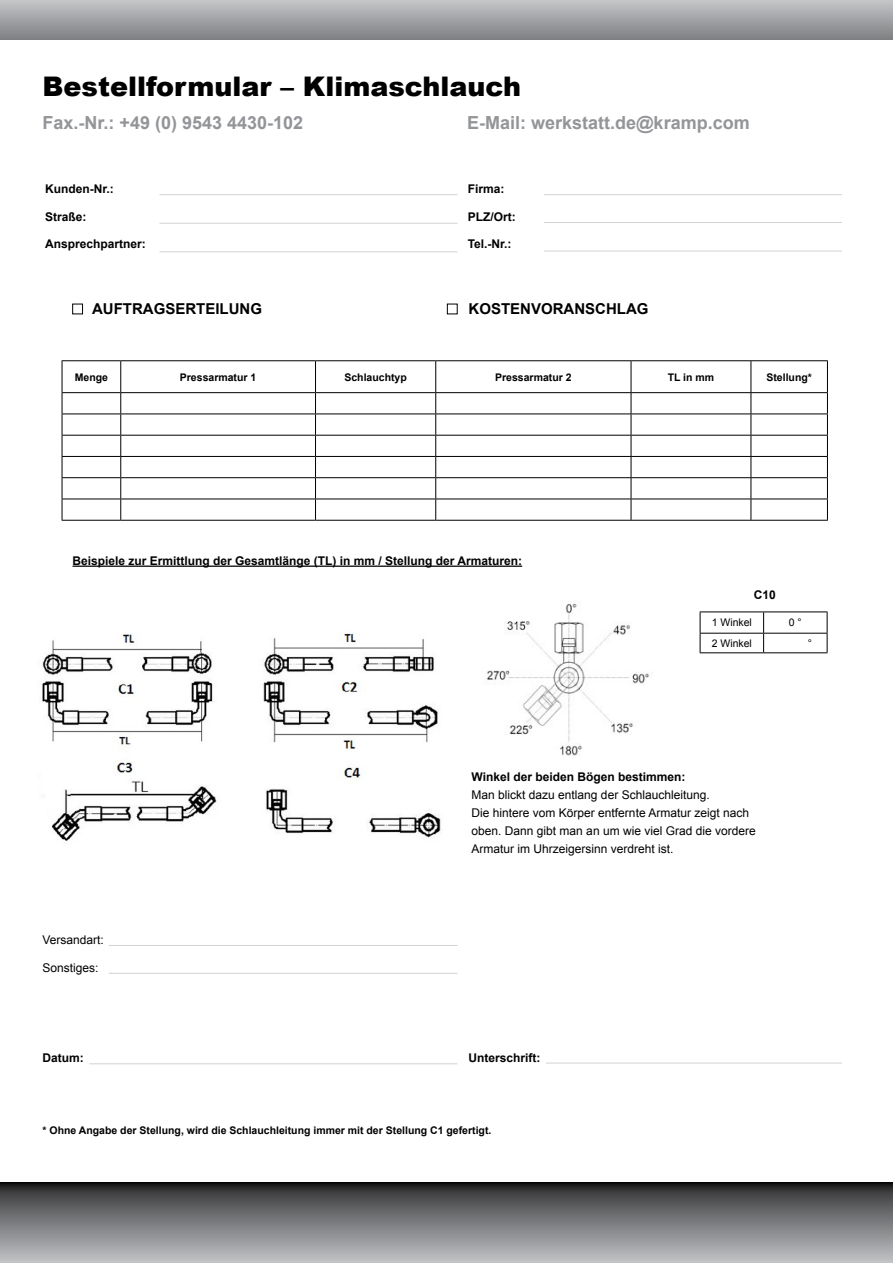
<style>
.page{position:relative;width:893px;height:1263px;background:#fff}
.page>*{position:absolute;margin:0;border:0;box-sizing:border-box;transform-origin:0 0}
.t1{font:900 27px "Arial";color:#000}
.t2{font:700 18px "Arial";color:#939598}
.t3{font:700 15px "Arial";color:#000}
.t4{font:12px/18px "Arial";color:#000}
.t5{font:700 12px "Arial";color:#000}
.t6{font:700 10.5px "Arial";color:#000}
.t7{font:10.5px "Arial";color:#000}
</style>
<div class="page">
<svg style="left:0;top:0;width:893px;height:40px;background:#a0a2a4"></svg>
<svg style="left:0;top:1182px;width:893px;height:81px;background:#76777a"></svg>
<hr style="left:73px;top:565px;width:449px;height:2px;background:#000">
<hr style="left:159px;top:194px;width:299px;height:1px;background:#d1d3d4">
<hr style="left:544px;top:194px;width:298px;height:1px;background:#d1d3d4">
<hr style="left:109px;top:945px;width:349px;height:1px;background:#d1d3d4">
<hr style="left:544px;top:251px;width:298px;height:1px;background:#d1d3d4">
<hr style="left:546px;top:1063px;width:296px;height:1px;background:#d1d3d4">
<hr style="left:544px;top:222px;width:298px;height:1px;background:#d1d3d4">
<hr style="left:109px;top:973px;width:349px;height:1px;background:#d1d3d4">
<hr style="left:159px;top:251px;width:299px;height:1px;background:#d1d3d4">
<hr style="left:89px;top:1063px;width:369px;height:1px;background:#d1d3d4">
<hr style="left:159px;top:223px;width:299px;height:1px;background:#d1d3d4">
<div style="left:72px;top:304px;width:11px;height:10px;border:1px solid #000"></div>
<img style="left:487px;top:603px;width:164px;height:153px">
<img style="left:42px;top:633px;width:399px;height:208px">
<div style="left:447px;top:304px;width:11px;height:10px;border:1px solid #000"></div>
<hr style="left:62px;top:360px;width:59px;height:1px;background:#000">
<hr style="left:62px;top:361px;width:1px;height:31px;background:#000">
<hr style="left:121px;top:360px;width:194px;height:1px;background:#000">
<hr style="left:120px;top:361px;width:1px;height:31px;background:#000">
<hr style="left:315px;top:360px;width:121px;height:1px;background:#000">
<hr style="left:315px;top:361px;width:1px;height:31px;background:#000">
<hr style="left:436px;top:360px;width:195px;height:1px;background:#000">
<hr style="left:435px;top:361px;width:1px;height:31px;background:#000">
<hr style="left:631px;top:360px;width:120px;height:1px;background:#000">
<hr style="left:631px;top:361px;width:1px;height:31px;background:#000">
<hr style="left:751px;top:360px;width:77px;height:1px;background:#000">
<hr style="left:751px;top:361px;width:1px;height:31px;background:#000">
<hr style="left:827px;top:361px;width:1px;height:31px;background:#000">
<hr style="left:62px;top:392px;width:59px;height:1px;background:#000">
<hr style="left:121px;top:392px;width:194px;height:1px;background:#000">
<hr style="left:315px;top:392px;width:121px;height:1px;background:#000">
<hr style="left:436px;top:392px;width:195px;height:1px;background:#000">
<hr style="left:631px;top:392px;width:120px;height:1px;background:#000">
<hr style="left:751px;top:392px;width:77px;height:1px;background:#000">
<hr style="left:62px;top:413px;width:59px;height:1px;background:#000">
<hr style="left:121px;top:413px;width:194px;height:1px;background:#000">
<hr style="left:315px;top:413px;width:121px;height:1px;background:#000">
<hr style="left:436px;top:413px;width:195px;height:1px;background:#000">
<hr style="left:631px;top:413px;width:120px;height:1px;background:#000">
<hr style="left:751px;top:413px;width:77px;height:1px;background:#000">
<hr style="left:62px;top:435px;width:59px;height:1px;background:#000">
<hr style="left:121px;top:435px;width:194px;height:1px;background:#000">
<hr style="left:315px;top:435px;width:121px;height:1px;background:#000">
<hr style="left:436px;top:435px;width:195px;height:1px;background:#000">
<hr style="left:631px;top:435px;width:120px;height:1px;background:#000">
<hr style="left:751px;top:435px;width:77px;height:1px;background:#000">
<hr style="left:62px;top:456px;width:59px;height:1px;background:#000">
<hr style="left:121px;top:456px;width:194px;height:1px;background:#000">
<hr style="left:315px;top:456px;width:121px;height:1px;background:#000">
<hr style="left:436px;top:456px;width:195px;height:1px;background:#000">
<hr style="left:631px;top:456px;width:120px;height:1px;background:#000">
<hr style="left:751px;top:456px;width:77px;height:1px;background:#000">
<hr style="left:62px;top:477px;width:59px;height:1px;background:#000">
<hr style="left:121px;top:477px;width:194px;height:1px;background:#000">
<hr style="left:315px;top:477px;width:121px;height:1px;background:#000">
<hr style="left:436px;top:477px;width:195px;height:1px;background:#000">
<hr style="left:631px;top:477px;width:120px;height:1px;background:#000">
<hr style="left:751px;top:477px;width:77px;height:1px;background:#000">
<hr style="left:62px;top:499px;width:59px;height:1px;background:#000">
<svg style="left:62px;top:393px;width:1px;height:127px"></svg>
<hr style="left:121px;top:499px;width:194px;height:1px;background:#000">
<svg style="left:120px;top:393px;width:1px;height:127px"></svg>
<hr style="left:315px;top:499px;width:121px;height:1px;background:#000">
<svg style="left:315px;top:393px;width:1px;height:127px"></svg>
<hr style="left:436px;top:499px;width:195px;height:1px;background:#000">
<svg style="left:435px;top:393px;width:1px;height:127px"></svg>
<hr style="left:631px;top:499px;width:120px;height:1px;background:#000">
<svg style="left:631px;top:393px;width:1px;height:127px"></svg>
<hr style="left:751px;top:499px;width:77px;height:1px;background:#000">
<svg style="left:751px;top:393px;width:1px;height:127px"></svg>
<svg style="left:827px;top:393px;width:1px;height:127px"></svg>
<hr style="left:62px;top:520px;width:59px;height:1px;background:#000">
<hr style="left:121px;top:520px;width:194px;height:1px;background:#000">
<hr style="left:315px;top:520px;width:121px;height:1px;background:#000">
<hr style="left:436px;top:520px;width:195px;height:1px;background:#000">
<hr style="left:631px;top:520px;width:120px;height:1px;background:#000">
<hr style="left:751px;top:520px;width:77px;height:1px;background:#000">
<hr style="left:700px;top:611px;width:64px;height:1px;background:#000">
<hr style="left:764px;top:611px;width:63px;height:1px;background:#000">
<hr style="left:700px;top:633px;width:64px;height:1px;background:#000">
<svg style="left:700px;top:612px;width:1px;height:40px"></svg>
<hr style="left:764px;top:633px;width:63px;height:1px;background:#000">
<svg style="left:763px;top:612px;width:1px;height:40px"></svg>
<svg style="left:827px;top:612px;width:1px;height:40px"></svg>
<hr style="left:700px;top:652px;width:64px;height:1px;background:#000">
<hr style="left:764px;top:652px;width:63px;height:1px;background:#000">
<h1 class="t1" style="left:43px;top:67px;width:480px">Bestellformular – Klimaschlauch</h1>
<h2 class="t2" style="left:43px;top:111px;width:262px">Fax.-Nr.: +49 (0) 9543 4430-102</h2>
<h2 class="t2" style="left:467px;top:111px;width:284px">E-Mail: werkstatt.de@kramp.com</h2>
<p class="t5" style="left:45px;top:181px;width:70px">Kunden-Nr.:</p>
<p class="t5" style="left:468px;top:181px;width:38px">Firma:</p>
<p class="t5" style="left:45px;top:208px;width:43px">Straße:</p>
<p class="t5" style="left:468px;top:208px;width:49px">PLZ/Ort:</p>
<p class="t5" style="left:45px;top:236px;width:102px">Ansprechpartner:</p>
<p class="t5" style="left:468px;top:236px;width:45px">Tel.-Nr.:</p>
<p class="t3" style="left:92px;top:299px;width:171px">Auftragserteilung</p>
<p class="t3" style="left:469px;top:299px;width:22px">Kost</p>
<p class="t3" style="left:510px;top:299px;width:65px">envo rans</p>
<p class="t3" style="left:595px;top:299px;width:55px">chlag</p>
<p class="t6" style="left:75px;top:370px;width:35px">Menge</p>
<p class="t6" style="left:180px;top:370px;width:78px">Pressarmatur 1</p>
<p class="t6" style="left:344px;top:370px;width:64px">Schlauchtyp</p>
<p class="t6" style="left:495px;top:370px;width:78px">Pressarmatur 2</p>
<p class="t6" style="left:668px;top:370px;width:48px">TL in mm</p>
<p class="t6" style="left:766px;top:370px;width:47px">Stellung*</p>
<p class="t5" style="left:73px;top:553px;width:451px">Beispiele zur Ermittlung der Gesamtlänge (TL) in mm / Stellung der Armaturen:</p>
<p class="t5" style="left:754px;top:586px;width:24px">C10</p>
<p class="t7" style="left:712px;top:616px;width:42px">1 Winkel</p>
<p class="t7" style="left:789px;top:616px;width:14px">0 °</p>
<p class="t7" style="left:712px;top:636px;width:42px">2 Winkel</p>
<p class="t7" style="left:808px;top:636px;width:6px">°</p>
<p class="t4" style="left:43px;top:931px;width:63px">Versandart:</p>
<p class="t4" style="left:43px;top:959px;width:58px">Sonstiges:</p>
<p class="t5" style="left:472px;top:769px;width:215px">Winkel der beiden Bögen bestimmen:</p>
<p class="t4" style="left:472px;top:786px;width:286px">Man blickt dazu entlang der Schlauchleitung.<br>Die hintere vom Körper entfernte Armatur zeigt nach oben. Dann gibt man an um wie viel Grad die vordere Armatur im Uhrzeigersinn verdreht ist.</p>
<p class="t5" style="left:43px;top:1050px;width:43px">Datum:</p>
<p class="t5" style="left:469px;top:1050px;width:73px">U nterschrift:</p>
<p class="t6" style="left:43px;top:1123px;width:450px">* Ohne Angabe der Stellung, wird die Schlauchleitung immer mit der Stellung C1 gefertigt.</p>
</div>
